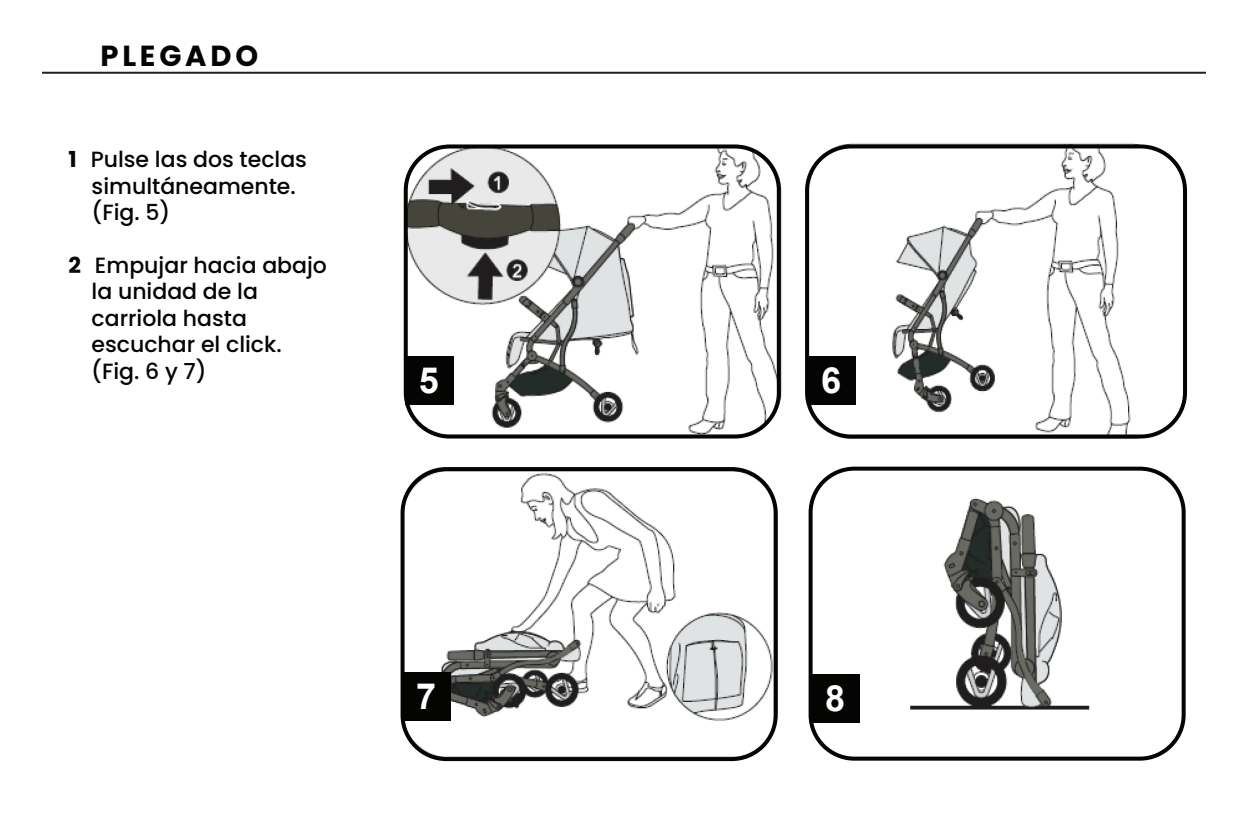
<style>
.page{position:relative;width:1248px;height:823px;background:#fff}
.page>*{position:absolute;margin:0;border:0;box-sizing:border-box;transform-origin:0 0}
.t1{font:700 36px "Arial";color:#fff}
.t2{font:700 29px "Poppins";letter-spacing:.13em;color:#040503}
.t3{font:500 22px/26.4px "Poppins";color:#040503}
.s1{font-weight:700}
</style>
<div class="page">
<img style="left:405px;top:467px;width:373px;height:295px">
<img style="left:813px;top:471px;width:373px;height:290px">
<img style="left:810px;top:143px;width:330px;height:296px">
<img style="left:403px;top:149px;width:379px;height:290px">
<hr style="left:42px;top:72px;width:1163px;height:2px;background:#231f20">
<div style="left:404px;top:144px;width:376px;height:294px;border:4px solid #040503;border-radius:44px"></div>
<div style="left:805px;top:144px;width:381px;height:294px;border:4px solid #040503;border-radius:44px"></div>
<div style="left:400px;top:467px;width:377px;height:293px;border:4px solid #040503;border-radius:44px"></div>
<div style="left:808px;top:466px;width:377px;height:294px;border:4px solid #040503;border-radius:44px"></div>
<div style="left:405px;top:356px;width:49px;height:49px;background:#040503"></div>
<div style="left:807px;top:356px;width:49px;height:48px;background:#040503"></div>
<div style="left:402px;top:672px;width:49px;height:48px;background:#040503"></div>
<div style="left:811px;top:674px;width:49px;height:48px;background:#040503"></div>
<h2 class="t2" style="left:100px;top:39px;width:159px">PLEGADO</h2>
<p class="t3" style="left:92px;top:146px;width:217px;text-indent:-23px"><span class="s1">1</span> Pulse las dos teclas simultáneamente. (Fig. 5)</p>
<p class="t3" style="left:91px;top:252px;width:237px;text-indent:-23px"><span class="s1">2</span> Empujar hacia abajo la unidad de la carriola hasta escuchar el click. (Fig. 6 y 7)</p>
<h1 class="t1" style="left:419px;top:356px;width:22px">5</h1>
<h1 class="t1" style="left:821px;top:356px;width:22px">6</h1>
<h1 class="t1" style="left:416px;top:672px;width:22px">7</h1>
<h1 class="t1" style="left:825px;top:674px;width:22px">8</h1>
</div>
